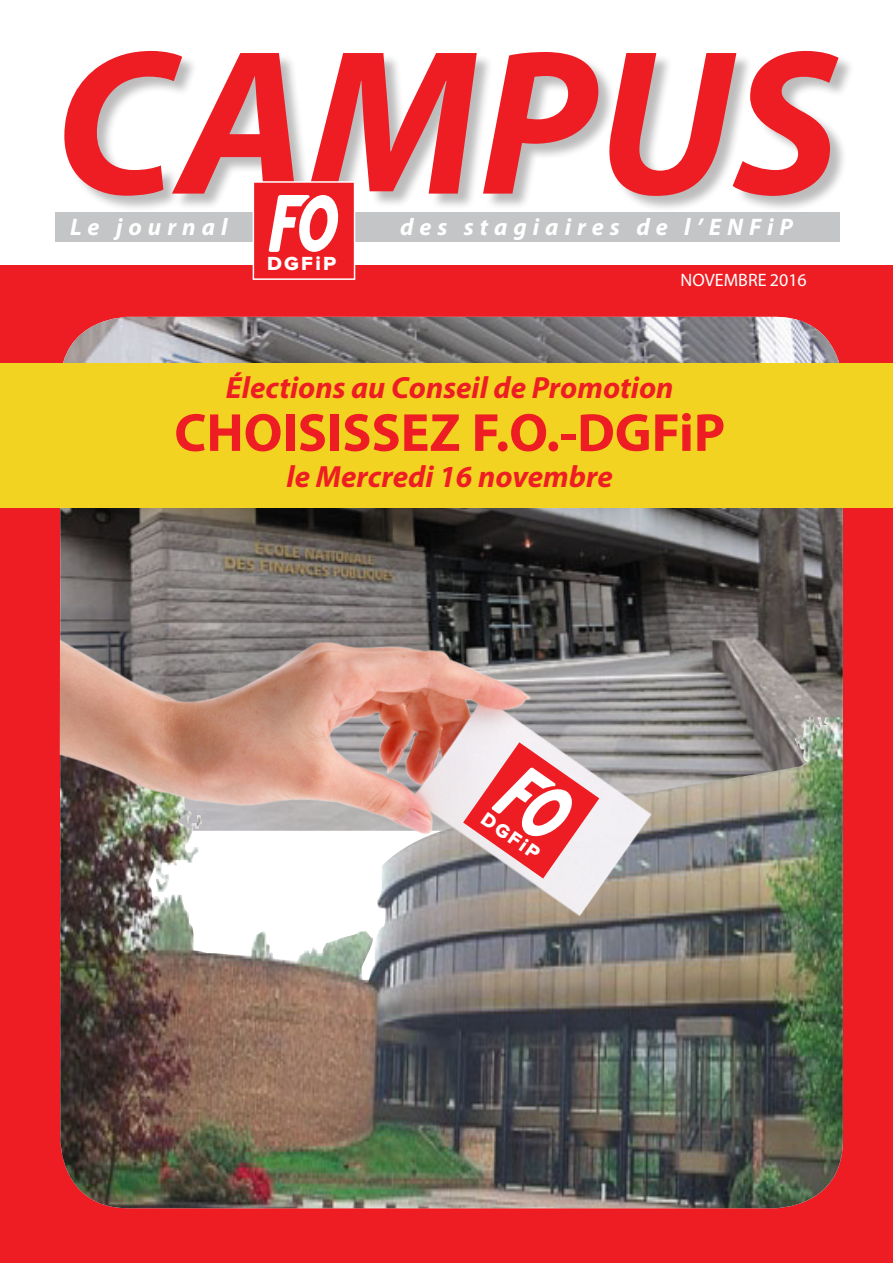
<style>
.page{position:relative;width:893px;height:1263px;background:#fff}
.page>*{position:absolute;margin:0;border:0;box-sizing:border-box;transform-origin:0 0}
.t1{font:italic 700 208.5px "Myriad Pro";letter-spacing:.005em;color:#ee1d23}
.t2{font:700 54px "Myriad Pro";color:#ee1d23}
.t3{font:italic 700 54px "Myriad Pro";color:#fb171b}
.t4{font:italic 700 30.75px "Myriad Pro";color:#ee1d23}
.t5{font:italic 700 24px "Myriad Pro";letter-spacing:.25em;color:#fff}
.t6{font:19.8px "Proxima Nova Extrabld";color:#fff}
.t7{font:19.65px "Proxima Nova Extrabld";letter-spacing:.11em;color:#fff;scale:1.04 1}
.t8{font:18px "Myriad Pro";color:#fff}
</style>
<div class="page">
<div style="left:0;top:265px;width:892px;height:997px;background:#ee1d23"></div>
<img style="left:60px;top:317px;width:783px;height:400px">
<img style="left:60px;top:717px;width:783px;height:491px">
<img style="left:60px;top:508px;width:641px;height:439px">
<div style="left:0;top:364px;width:893px;height:144px;background:#f2d321"></div>
<div style="left:65px;top:52px;width:790px;height:161px;background:#231f20;opacity:.3"></div>
<div style="left:55px;top:213px;width:784px;height:29px;background:#c4c5c6"></div>
<svg style="left:463px;top:742px;width:136px;height:136px"></svg>
<div style="left:253px;top:182px;width:102px;height:97px;background:#ee1d23"></div>
<svg style="left:269px;top:195px;width:70px;height:57px"></svg>
<div style="left:253px;top:181px;width:102px;height:99px;border:2px solid #fff"></div>
<p class="t1" style="left:54px;top:-12px;width:786px">CAMPUS</p>
<p class="t5" style="left:70px;top:211px;width:159px">Le journal</p>
<p class="t5" style="left:400px;top:211px;width:394px">des stagiaires de l’ENFiP</p>
<p class="t8" style="left:681px;top:269px;width:128px">NOVEMBRE 2016</p>
<p class="t7" style="left:267px;top:254px;width:68px">DGFiP</p>
<p class="t4" style="left:226px;top:368px;width:449px">Élections au Conseil de Promotion</p>
<p class="t2" style="left:174px;top:397px;width:552px">CHOISISSEZ F.O.-DGFiP</p>
<p class="t3" style="left:257px;top:373px;width:519px">Jeudi 26 Octobre 2011</p>
<p class="t4" style="left:287px;top:456px;width:328px">le Mercredi 16 novembre</p>
<p class="t6" style="left:488px;top:809px;width:68px;rotate:35deg">DGFiP</p>
</div>
